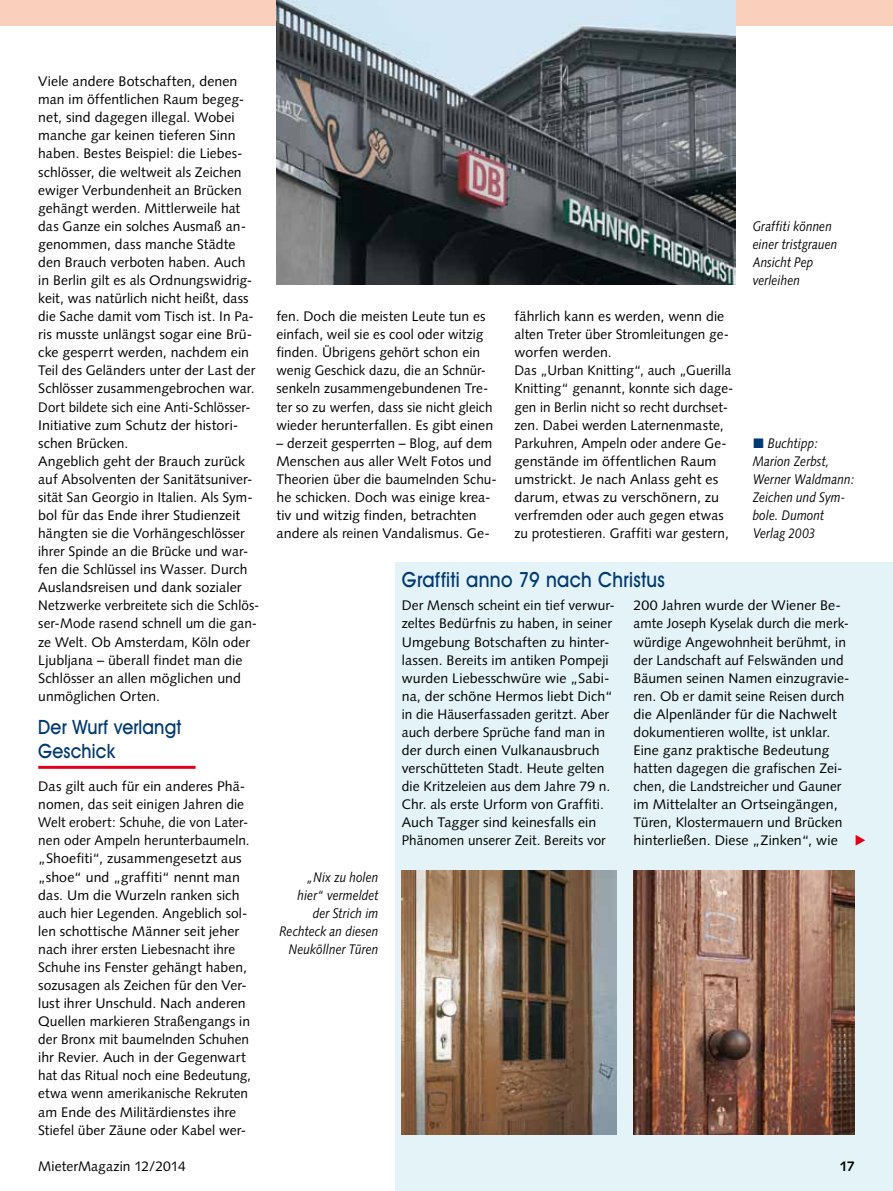
<style>
.page{position:relative;width:893px;height:1191px;background:#fff}
.page>*{position:absolute;margin:0;border:0;box-sizing:border-box;transform-origin:0 0}
.t1{font:500 21px "Avant Garde IT Cby BT";letter-spacing:.015em;color:#003871;scale:.9 1}
.t2{font:500 19.8px/24px "Avant Garde IT Cby BT";letter-spacing:.005em;color:#003871;scale:.91 1}
.t3{font:13.8px/18px "Syntax";letter-spacing:.005em;color:#000}
.t4{font:italic 13.8px/18px "Syntax";letter-spacing:.005em;color:#000;scale:.85 1}
.t5{font:700 13.8px "Syntax";color:#000}
.s1{font-family:"European Pi Three";color:#e2001a}
.s2{font-family:"European Pi Three";font-style:normal;color:#003871}
</style>
<div class="page">
<div style="left:395px;top:562px;width:498px;height:629px;background:#e4f3f8"></div>
<img style="left:402px;top:871px;width:215px;height:263px">
<img style="left:634px;top:871px;width:221px;height:263px">
<div style="left:0;top:0;width:893px;height:26px;background:#facfbb"></div>
<img style="left:276px;top:0;width:460px;height:285px">
<hr style="left:38px;top:766px;width:158px;height:3px;background:#e2001a">
<p class="t3" style="left:38px;top:72px;width:223px">Viele andere Botschaften, denen man im öffentlichen Raum begeg&shy;net, sind dagegen illegal. Wobei manche gar keinen tieferen Sinn haben. Bestes Beispiel: die Liebes&shy;schlösser, die weltweit als Zeichen ewiger Verbundenheit an Brücken gehängt werden. Mittlerweile hat das Ganze ein solches Ausmaß an&shy;genommen, dass manche Städte den Brauch verboten haben. Auch in Berlin gilt es als Ordnungswidrig&shy;keit, was natür lich nicht heißt, dass die Sache damit vom Tisch ist. In Pa - ris musste unlängst sogar eine Brü&shy;cke gesperrt werden, nachdem ein Teil des Geländers unter der Last der Schlösser zusammengebrochen war.<br>Dort bildete sich eine Anti-Schlösser-Initiative zum Schutz der histori&shy;schen Brücken.<br>Angeblich geht der Brauch zurück auf Absolventen der Sanitätsuniver&shy;sität San Georgio in Italien. Als Sym&shy;bol für das Ende ihrer Studienzeit hängten sie die Vorhängeschlösser ihrer Spinde an die Brücke und war&shy;fen die Schlüssel ins Wasser. Durch Auslandsreisen und dank so zialer Netzwerke verbreitete sich die Schlös - ser-Mode rasend schnell um die gan&shy;ze Welt. Ob Amsterdam, Köln oder Ljubljana – überall findet man die Schlösser an allen möglichen und unmöglichen Orten.</p>
<h2 class="t2" style="left:38px;top:714px;width:159px">Der Wurf verlangt<br>Geschick</h2>
<p class="t3" style="left:38px;top:777px;width:214px">Das gilt auch für ein anderes Phä&shy;nomen, das seit einigen Jahren die Welt erobert: Schuhe, die von Later&shy;nen oder Ampeln herunterbaumeln. „Shoefiti“, zusammengesetzt aus „shoe“ und „graffiti“ nennt man das. Um die Wurzeln ranken sich auch hier Legenden. Angeblich sol&shy;len schottische Männer seit jeher nach ihrer ersten Liebesnacht ihre Schuhe ins Fenster gehängt haben, sozusagen als Zeichen für den Ver&shy;lust ihrer Unschuld. Nach anderen Quellen markieren Straßengangs in der Bronx mit baumelnden Schuhen ihr Revier. Auch in der Gegenwart hat das Ritual noch eine Bedeutung, etwa wenn amerikanische Rekruten am Ende des Militärdienstes ihre Stiefel über Zäune oder Kabel wer-</p>
<p class="t3" style="left:38px;top:1157px;width:149px">MieterMagazin 12/2014</p>
<p class="t4" style="left:753px;top:217px;width:101px">Graffiti können einer tristgrauen<br>Ansicht Pep verleihen</p>
<p class="t3" style="left:514px;top:307px;width:221px">fährlich kann es werden, wenn die alten Treter über Stromleitungen ge&shy;worfen werden.<br>Das „Urban Knitting“, auch „Gueril la Knitting“ genannt, konnte sich dage&shy;gen in Berlin nicht so recht durchset&shy;zen. Dabei werden Laternenmaste, Parkuhren, Ampeln oder andere Ge - genstände im öffentlichen Raum umstrickt. Je nach Anlass geht es darum, etwas zu verschönern, zu verfremden oder auch gegen etwas zu protestieren. Graffiti war gestern,</p>
<h1 class="t1" style="left:402px;top:567px;width:294px">Graffiti anno 79 nach Christus</h1>
<p class="t3" style="left:402px;top:596px;width:215px">Der Mensch scheint ein tief verwur&shy;zeltes Bedürfnis zu haben, in seiner Umgebung Botschaften zu hinter&shy;lassen. Bereits im antiken Pompeji wurden Liebesschwüre wie „Sabi&shy;na, der schöne Hermos liebt Dich“ in die Häuserfassaden geritzt. Aber auch derbere Sprüche fand man in der durch einen Vulkanausbruch verschütteten Stadt. Heute gelten die Kritzeleien aus dem Jahre 79 n.<br>Chr. als erste Urform von Graffiti.<br>Auch Tagger sind keinesfalls ein Phänomen unserer Zeit. Bereits vor</p>
<p class="t3" style="left:634px;top:596px;width:234px">200 Jahren wurde der Wiener Be&shy;amte Joseph Kyselak durch die merk&shy;würdige Angewohnheit berühmt, in der Landschaft auf Felswänden und Bäumen seinen Namen einzugravie&shy;ren. Ob er damit seine Reisen durch<br>die Alpenländer für die Nachwelt dokumentieren wollte, ist unklar.<br>Eine ganz praktische Bedeutung hatten dagegen die grafischen Zei&shy;chen, die Landstreicher und Gauner<br>im Mittelalter an Ortseingängen, Türen, Klostermauern und Brücken hinterließen. Diese „Zinken“, wie <span class="s1">E</span></p>
<p class="t3" style="left:276px;top:307px;width:218px">fen. Doch die meisten Leute tun es einfach, weil sie es cool oder witzig finden. Übrigens gehört schon ein wenig Geschick dazu, die an Schnür&shy;senkeln zusammengebundenen Tre&shy;ter so zu werfen, dass sie nicht gleich wieder herunterfallen. Es gibt einen</p>
<p class="t3" style="left:276px;top:434px;width:222px">– derzeit gesperrten – Blog, auf dem Menschen aus aller Welt Fotos und Theorien über die baumelnden Schu&shy;he schicken. Doch was einige krea&shy;tiv und witzig finden, betrachten andere als reinen Vandalismus. Ge-</p>
<p class="t4" style="left:753px;top:434px;width:121px"><span class="s2">L</span> Buchtipp:<br>Marion Zerbst,<br>Werner Waldmann:<br>Zeichen und Sym&shy;bole. Dumont<br>Verlag 2003</p>
<p class="t4" style="left:279px;top:867px;width:118px;text-align:right">„Nix zu holen hier“ vermeldet der Strich im<br>Recht eck an diesen<br>Neuköllner Türen</p>
<p class="t5" style="left:840px;top:1158px;width:16px">17</p>
</div>
